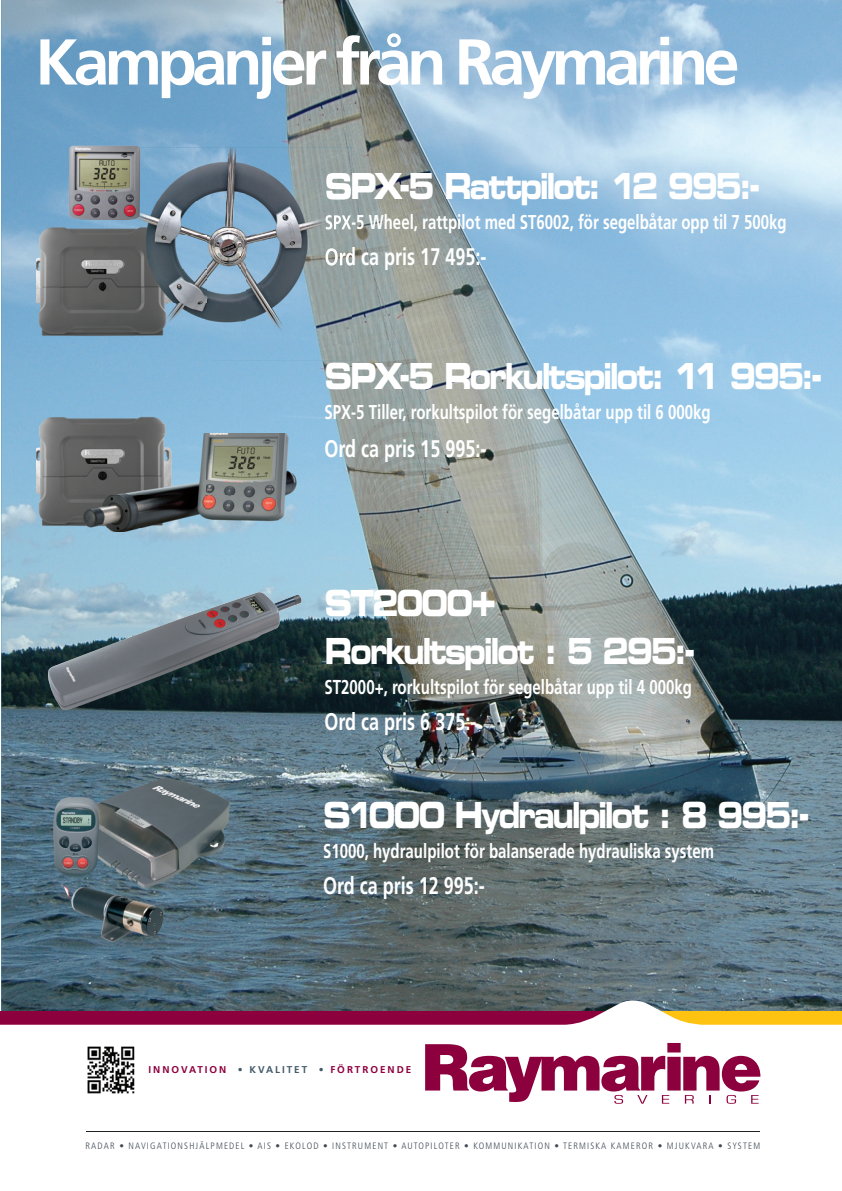
<style>
.page{position:relative;width:842px;height:1191px;background:#fff}
.page>*{position:absolute;margin:0;border:0;box-sizing:border-box;transform-origin:0 0}
.t1{font:700 64.7px "Frutiger LT Std";letter-spacing:-.075em;color:#fff}
.t2{font:36px/48px "Eurostile LT Bold Extended Two";letter-spacing:-.09em;color:#fff;scale:.75 1}
.t3{font:700 24px "Frutiger LT Std";color:#fff;scale:.75 1}
.t4{font:700 20px "Frutiger LT Std";color:#fff;scale:.75 1}
.t5{font:700 9.9px "Frutiger LT Std";letter-spacing:.2em;color:#8d003e}
.t6{font:300 condensed 9.2px "Frutiger";letter-spacing:.125em;color:#3f4a55}
.s1{color:#425a69}
</style>
<div class="page">
<img style="left:1px;top:0;width:841px;height:996px">
<svg style="left:0;top:996px;width:842px;height:108px"></svg>
<hr style="left:86px;top:1131px;width:674px;height:1px;background:#231f20">
<svg style="left:425px;top:1043px;width:336px;height:60px"></svg>
<img style="left:86px;top:1044px;width:50px;height:49px">
<img style="left:36px;top:201px;width:175px;height:136px">
<img style="left:140px;top:147px;width:106px;height:71px">
<img style="left:246px;top:147px;width:106px;height:213px">
<img style="left:211px;top:218px;width:35px;height:142px">
<div style="left:105px;top:337px;width:106px;height:23px;background:#80b4d8"></div>
<img style="left:326px;top:173px;width:26px;height:32px">
<img style="left:325px;top:213px;width:27px;height:21px">
<img style="left:325px;top:247px;width:27px;height:23px">
<img style="left:69px;top:146px;width:71px;height:74px">
<img style="left:36px;top:391px;width:204px;height:34px">
<img style="left:36px;top:425px;width:102px;height:34px">
<img style="left:138px;top:425px;width:102px;height:8px">
<img style="left:36px;top:459px;width:32px;height:68px">
<img style="left:240px;top:433px;width:40px;height:66px">
<img style="left:280px;top:433px;width:35px;height:132px">
<img style="left:68px;top:527px;width:141px;height:5px">
<img style="left:209px;top:499px;width:71px;height:33px">
<div style="left:68px;top:532px;width:212px;height:33px;background:#9ac6de"></div>
<img style="left:68px;top:433px;width:172px;height:94px">
<img style="left:48px;top:592px;width:254px;height:119px">
<img style="left:34px;top:777px;width:210px;height:177px">
<h1 class="t1" style="left:35px;top:24px;width:706px">Kampanjer från Raymarine</h1>
<h2 class="t2" style="left:325px;top:162px;width:583px">SPX-5 Rattpilot: 12 995:-</h2>
<p class="t4" style="left:325px;top:211px;width:617px">SPX-5 Wheel, rattpilot med ST6002, för segelbåtar opp til 7 500kg</p>
<p class="t3" style="left:325px;top:243px;width:217px">Ord ca pris 17 495:-</p>
<h2 class="t2" style="left:325px;top:351px;width:666px">SPX-5 Rorkultspilot: 11 995:-</h2>
<p class="t4" style="left:325px;top:400px;width:516px">SPX-5 Tiller, rorkultspilot för segelbåtar upp til 6 000kg</p>
<p class="t3" style="left:325px;top:435px;width:217px">Ord ca pris 15 995:-</p>
<h2 class="t2" style="left:325px;top:578px;width:496px">ST2000+<br>Rorkultspilot : 5 295:-</h2>
<p class="t4" style="left:325px;top:675px;width:491px">ST2000+, rorkultspilot för segelbåtar upp til 4 000kg</p>
<p class="t3" style="left:325px;top:708px;width:204px">Ord ca pris 6 375:-</p>
<h2 class="t2" style="left:323px;top:790px;width:651px">S1000 Hydraulpilot : 8 995:-</h2>
<p class="t4" style="left:323px;top:839px;width:523px">S1000, hydraulpilot för balanserade hydrauliska system</p>
<p class="t3" style="left:323px;top:871px;width:217px">Ord ca pris 12 995:-</p>
<p class="t5" style="left:149px;top:1063px;width:264px">INNOVATION <span class="s1">• KVALITET •</span> FÖRTROENDE</p>
<p class="t6" style="left:86px;top:1140px;width:676px">RADAR • NAVIGATIONSHJÄLPMEDEL • AIS • EKOLOD • INSTRUMENT • AUTOPILOTER • KOMMUNIKATION • TERMISKA KAMEROR • MJUKVARA • SYSTEM</p>
</div>
